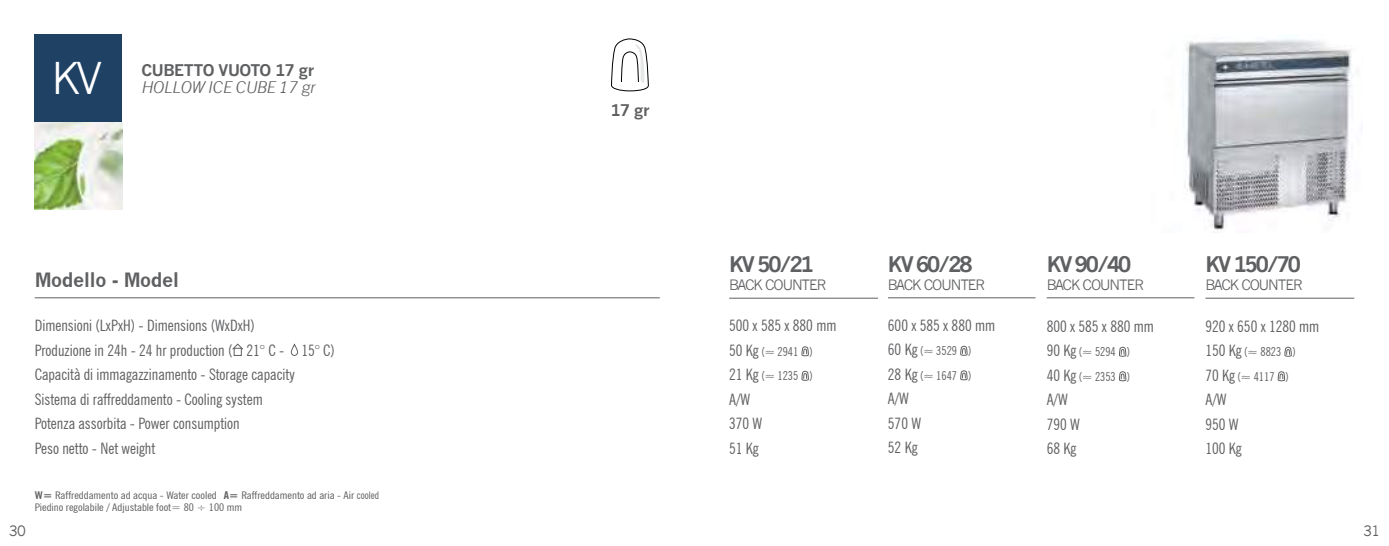
<style>
.page{position:relative;width:1389px;height:546px;background:#fff}
.page>*{position:absolute;margin:0;border:0;box-sizing:border-box;transform-origin:0 0}
.t1{font:42.88px "News Gothic";color:#fff}
.t2{font:700 21px "News Gothic";letter-spacing:-.1em;color:#5f6062}
.t3{font:700 19.25px "News Gothic";letter-spacing:-.025em;color:#5f6062}
.t4{font:condensed 15.75px/24.5px "News Gothic BT";color:#5f6062}
.t5{font:700 15.75px "News Gothic";letter-spacing:-.025em;color:#5f6062}
.t6{font:italic 15.75px "News Gothic";letter-spacing:-.025em;color:#5f6062}
.t7{font:14px "News Gothic";letter-spacing:-.075em;color:#5f6062}
.t8{font:condensed 12.25px/24.5px "News Gothic BT";color:#5f6062}
.t9{font:condensed 10.5px/12.2px "News Gothic BT";color:#5f6062;scale:1.14 1}
.s1{font-weight:700}
.s2{font-size:15.75px}
</style>
<div class="page">
<div style="left:234px;top:348px;width:8px;height:8px;border:1px solid #5f6062"></div>
<svg style="left:232px;top:343px;width:11px;height:7px"></svg>
<div style="left:291px;top:344px;width:7px;height:12px;border:1px solid #5f6062;border-radius:3px"></div>
<hr style="left:35px;top:297px;width:625px;height:1px;background:#5f6062">
<div style="left:35px;top:35px;width:87px;height:87px;background:#1e4164"></div>
<hr style="left:888px;top:297px;width:148px;height:1px;background:#5f6062">
<hr style="left:1047px;top:297px;width:147px;height:1px;background:#5f6062">
<hr style="left:1205px;top:298px;width:149px;height:1px;background:#5f6062">
<hr style="left:729px;top:298px;width:149px;height:1px;background:#5f6062">
<svg style="left:801px;top:346px;width:8px;height:10px"></svg>
<svg style="left:801px;top:370px;width:8px;height:11px"></svg>
<svg style="left:960px;top:345px;width:8px;height:11px"></svg>
<svg style="left:960px;top:370px;width:8px;height:10px"></svg>
<svg style="left:1119px;top:346px;width:8px;height:11px"></svg>
<svg style="left:1119px;top:371px;width:8px;height:10px"></svg>
<svg style="left:1284px;top:346px;width:8px;height:11px"></svg>
<svg style="left:1278px;top:371px;width:7px;height:10px"></svg>
<img style="left:1183px;top:39px;width:169px;height:193px">
<svg style="left:611px;top:38px;width:38px;height:54px"></svg>
<img style="left:35px;top:122px;width:87px;height:87px">
<h1 class="t1" style="left:52px;top:54px;width:53px">KV</h1>
<p class="t5" style="left:141px;top:60px;width:175px">CUBETTO VUOTO 17 gr</p>
<p class="t6" style="left:141px;top:78px;width:176px">HOLLOW ICE CUBE 17 gr</p>
<p class="t3" style="left:35px;top:268px;width:146px">Modello - Model</p>
<p class="t4" style="left:35px;top:313px;width:302px">Dimensioni (LxPxH) - Dimensions (WxDxH)<br>Produzione in 24h - 24 hr production ( 21° C - 15° C)<br>Capacità di immagazzinamento - Storage capacity Sistema di raffreddamento - Cooling system<br>Potenza assorbita - Power consumption<br>Peso netto - Net weight</p>
<p class="t9" style="left:35px;top:489px;width:304px"><span class="s1">W=</span> Raffreddamento ad acqua - Water cooled <span class="s1">A=</span> Raffreddamento ad aria - Air cooled<br>Piedino regolabile / Adjustable foot= 80 ÷ 100 mm</p>
<p class="t5" style="left:611px;top:101px;width:41px">17 gr</p>
<h2 class="t2" style="left:729px;top:251px;width:86px">KV 50/21</h2>
<h2 class="t2" style="left:888px;top:251px;width:86px">KV 60/28</h2>
<h2 class="t2" style="left:1047px;top:251px;width:86px">KV 90/40</h2>
<h2 class="t2" style="left:1205px;top:251px;width:97px">KV 150/70</h2>
<p class="t7" style="left:729px;top:277px;width:99px">BACK COUNTER</p>
<p class="t7" style="left:888px;top:277px;width:99px">BACK COUNTER</p>
<p class="t7" style="left:1047px;top:277px;width:99px">BACK COUNTER</p>
<p class="t7" style="left:1205px;top:277px;width:99px">BACK COUNTER</p>
<p class="t4" style="left:729px;top:313px;width:109px">500 x 585 x 880 mm</p>
<p class="t8" style="left:729px;top:339px;width:85px"><span class="s2">50 Kg</span> (≈ 2941 )<br><span class="s2">21 Kg</span> (≈ 1235 )</p>
<p class="t4" style="left:729px;top:386px;width:35px">A/W<br>370 W<br>51 Kg</p>
<p class="t4" style="left:888px;top:312px;width:109px">600 x 585 x 880 mm</p>
<p class="t8" style="left:888px;top:338px;width:85px"><span class="s2">60 Kg</span> (≈ 3529 )<br><span class="s2">28 Kg</span> (≈ 1647 )</p>
<p class="t4" style="left:888px;top:386px;width:35px">A/W<br>570 W<br>52 Kg</p>
<p class="t4" style="left:1047px;top:313px;width:109px">800 x 585 x 880 mm</p>
<p class="t8" style="left:1047px;top:339px;width:85px"><span class="s2">90 Kg</span> (≈ 5294 )<br><span class="s2">40 Kg</span> (≈ 2353 )</p>
<p class="t4" style="left:1047px;top:387px;width:35px">A/W<br>790 W<br>68 Kg</p>
<p class="t4" style="left:1205px;top:313px;width:115px">920 x 650 x 1280 mm</p>
<p class="t8" style="left:1205px;top:339px;width:92px"><span class="s2">150 Kg</span> (≈ 8823 )<br><span class="s2">70 Kg</span> (≈ 4117 )</p>
<p class="t4" style="left:1205px;top:387px;width:38px">A/W<br>950 W<br>100 Kg</p>
<p class="t7" style="left:9px;top:523px;width:19px">30</p>
<p class="t7" style="left:1363px;top:523px;width:19px">31</p>
</div>
